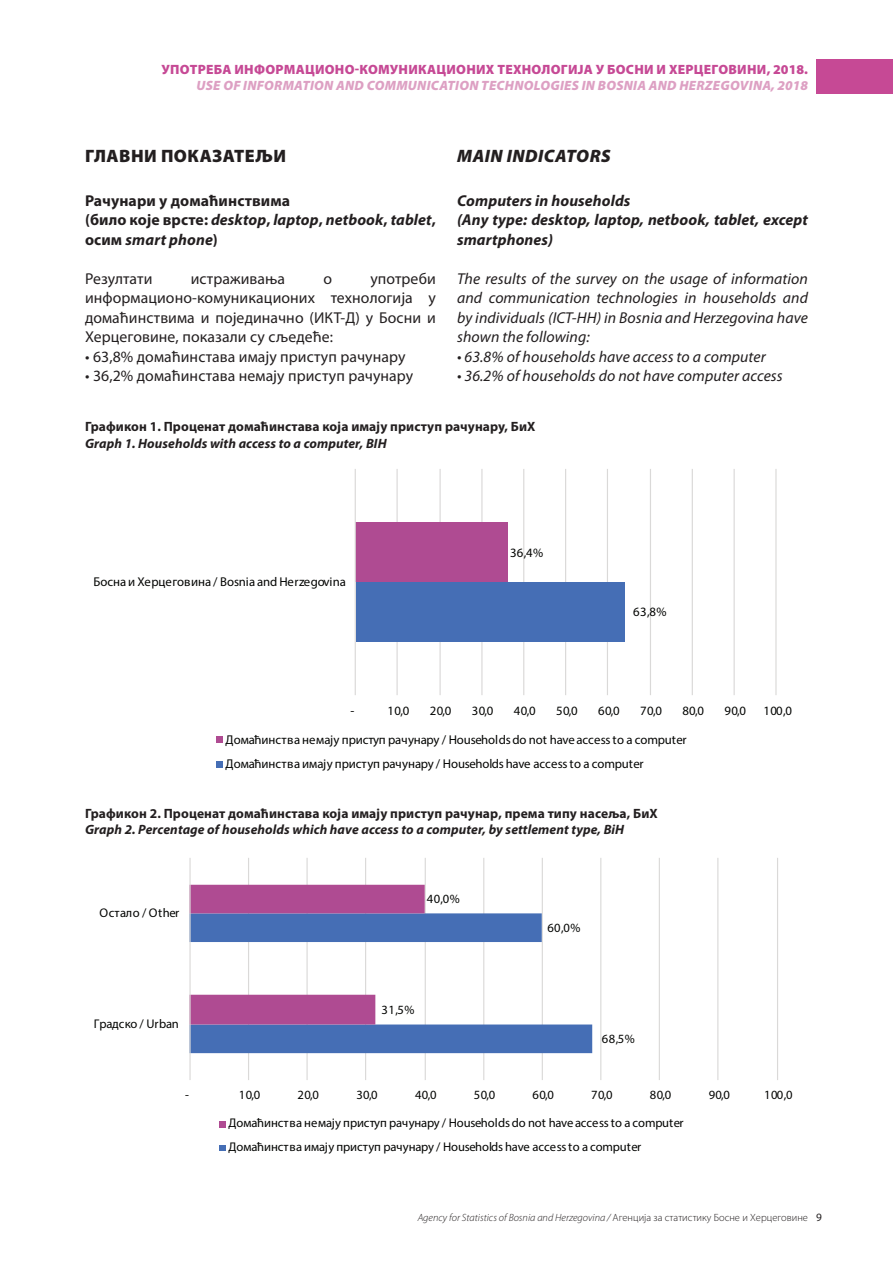
<style>
.page{position:relative;width:893px;height:1263px;background:#fff}
.page>*{position:absolute;margin:0;border:0;box-sizing:border-box;transform-origin:0 0}
.t1{font:900 18px "Myriad Pro";letter-spacing:.025em;color:#231f20}
.t2{font:italic 900 18px "Myriad Pro";letter-spacing:.025em;color:#231f20}
.t3{font:italic 15.75px/19.5px "Myriad Pro";letter-spacing:.005em;color:#231f20;text-align:justify}
.t4{font:15.75px/19.5px "Myriad Pro";letter-spacing:.005em;color:#231f20;text-align:justify}
.t5{font:700 15.75px/19.5px "Myriad Pro";letter-spacing:.005em;color:#231f20}
.t6{font:italic 700 15.75px/19.5px "Myriad Pro";letter-spacing:.005em;color:#231f20}
.t7{font:700 13.5px "Myriad Pro";letter-spacing:.005em;color:#231f20}
.t8{font:italic 700 13.5px "Myriad Pro";letter-spacing:.005em;color:#231f20}
.t9{font:italic 900 13.5px "Myriad Pro";letter-spacing:.02em;color:#dda0c3}
.t10{font:900 13.5px "Myriad Pro";letter-spacing:.02em;color:#c64995}
.t11{font:12.75px/24px "Myriad Pro";letter-spacing:-.005em;color:#040503}
.t12{font:12.6px/23.7px "Myriad Pro";letter-spacing:-.005em;color:#040503}
.t13{font:12.6px "Myriad Pro";letter-spacing:.035em;color:#040503}
.t14{font:11.25px "Myriad Pro";color:#231f20}
.t15{font:italic 300 10.5px "Myriad Pro";color:#231f20}
.s1{font-style:italic}
.s2{font-style:normal}
</style>
<div class="page">
<div style="left:816px;top:60px;width:77px;height:34px;background:#c64995"></div>
<hr style="left:248px;top:858px;width:1px;height:222px;background:#dad9d8">
<hr style="left:306px;top:858px;width:2px;height:222px;background:#dad9d8">
<hr style="left:365px;top:858px;width:1px;height:222px;background:#dad9d8">
<hr style="left:425px;top:858px;width:1px;height:222px;background:#dad9d8">
<hr style="left:483px;top:858px;width:1px;height:222px;background:#dad9d8">
<hr style="left:542px;top:858px;width:1px;height:222px;background:#dad9d8">
<hr style="left:600px;top:858px;width:1px;height:222px;background:#dad9d8">
<hr style="left:659px;top:858px;width:1px;height:222px;background:#dad9d8">
<hr style="left:717px;top:858px;width:1px;height:222px;background:#dad9d8">
<hr style="left:777px;top:858px;width:1px;height:222px;background:#dad9d8">
<svg style="left:191px;top:913px;width:401px;height:140px"></svg>
<svg style="left:191px;top:885px;width:234px;height:139px"></svg>
<hr style="left:189px;top:858px;width:2px;height:222px;background:#dad9d8">
<div style="left:219px;top:1121px;width:7px;height:6px;background:#af4b92"></div>
<svg style="left:219px;top:1145px;width:7px;height:5px"></svg>
<hr style="left:396px;top:469px;width:2px;height:226px;background:#dad9d8">
<hr style="left:439px;top:469px;width:2px;height:226px;background:#dad9d8">
<hr style="left:481px;top:469px;width:1px;height:226px;background:#dad9d8">
<hr style="left:523px;top:469px;width:1px;height:226px;background:#dad9d8">
<hr style="left:565px;top:469px;width:1px;height:226px;background:#dad9d8">
<hr style="left:607px;top:469px;width:1px;height:226px;background:#dad9d8">
<hr style="left:650px;top:469px;width:1px;height:226px;background:#dad9d8">
<hr style="left:692px;top:469px;width:1px;height:226px;background:#dad9d8">
<hr style="left:734px;top:469px;width:1px;height:226px;background:#dad9d8">
<hr style="left:775px;top:469px;width:2px;height:226px;background:#dad9d8">
<div style="left:356px;top:582px;width:268px;height:59px;background:#456eb5"></div>
<div style="left:356px;top:523px;width:152px;height:59px;background:#af4b92"></div>
<hr style="left:355px;top:469px;width:1px;height:226px;background:#dad9d8">
<div style="left:216px;top:736px;width:7px;height:7px;background:#af4b92"></div>
<div style="left:216px;top:761px;width:7px;height:7px;background:#456eb5"></div>
<p class="t10" style="left:162px;top:61px;width:648px">УПОТРЕБА ИНФОРМАЦИОНО-КОМУНИКАЦИОНИХ ТЕХНОЛОГИЈА У БОСНИ И ХЕРЦЕГОВИНИ, 2018.</p>
<p class="t9" style="left:197px;top:78px;width:613px">USE OF INFORMATION AND COMMUNICATION TECHNOLOGIES IN BOSNIA AND HERZEGOVINA, 2018</p>
<p class="t1" style="left:85px;top:146px;width:202px">ГЛАВНИ ПОКАЗАТЕЉИ</p>
<p class="t5" style="left:85px;top:190px;width:352px">Рачунари у домаћинствима<br>(било које врсте: <span class="s1">desktop</span>, <span class="s1">laptop</span>, <span class="s1">netbook</span>, <span class="s1">tablet</span>, осим <span class="s1">smart phone</span>)</p>
<p class="t4" style="left:85px;top:269px;width:69px">Резултати</p>
<p class="t4" style="left:191px;top:269px;width:96px">истраживања</p>
<p class="t4" style="left:323px;top:269px;width:10px">о</p>
<p class="t2" style="left:457px;top:146px;width:155px">MAIN INDICATORS</p>
<p class="t6" style="left:457px;top:190px;width:352px">Computers in households<br>(Any type: desktop, laptop, netbook, tablet, except smartphones)</p>
<p class="t3" style="left:457px;top:269px;width:352px">The results of the survey on the usage of information and communication technologies in households and by individuals (ICT-HH) in Bosnia and Herzegovina have shown the following:</p>
<p class="t3" style="left:457px;top:347px;width:310px">• 63.8% of households have access to a computer</p>
<p class="t3" style="left:457px;top:366px;width:327px">• 36.2% of households do not have computer access</p>
<p class="t7" style="left:85px;top:418px;width:452px">Графикон 1. Проценат домаћинстава која имају приступ рачунару, БиХ</p>
<p class="t8" style="left:85px;top:434px;width:303px">Graph 1. Households with access to a computer, BIH</p>
<p class="t4" style="left:85px;top:269px;width:352px;text-indent:285px">употреби информационо-комуникационих технологија у домаћинствима и појединачно (ИКТ-Д) у Босни и Херцеговине, показали су сљедеће:</p>
<p class="t4" style="left:85px;top:347px;width:322px">• 63,8% домаћинстава имају приступ рачунару</p>
<p class="t4" style="left:85px;top:366px;width:330px">• 36,2% домаћинстава немају приступ рачунару</p>
<p class="t11" style="left:93px;top:569px;width:254px">Босна и Херцеговина / Bosnia and Herzegovina</p>
<p class="t11" style="left:510px;top:540px;width:35px">36,4%</p>
<p class="t11" style="left:633px;top:599px;width:35px">63,8%</p>
<p class="t11" style="left:351px;top:698px;width:5px">-</p>
<p class="t11" style="left:388px;top:698px;width:23px">10,0</p>
<p class="t11" style="left:430px;top:698px;width:23px">20,0</p>
<p class="t11" style="left:472px;top:698px;width:23px">30,0</p>
<p class="t11" style="left:514px;top:698px;width:23px">40,0</p>
<p class="t11" style="left:556px;top:698px;width:23px">50,0</p>
<p class="t11" style="left:598px;top:698px;width:23px">60,0</p>
<p class="t11" style="left:640px;top:698px;width:23px">70,0</p>
<p class="t11" style="left:682px;top:698px;width:23px">80,0</p>
<p class="t11" style="left:724px;top:698px;width:23px">90,0</p>
<p class="t11" style="left:763px;top:698px;width:30px">100,0</p>
<p class="t11" style="left:226px;top:727px;width:462px">Домаћинства немају приступ рачунару / Households do not have access to a computer<br>Домаћинства имају приступ рачунару / Households have access to a computer</p>
<p class="t7" style="left:85px;top:805px;width:574px">Графикон 2. Проценат домаћинстава која имају приступ рачунар, према типу насеља, БиХ</p>
<p class="t8" style="left:85px;top:821px;width:541px">Graph 2. Percentage of households which have access to a computer, by settlement type, BiH</p>
<p class="t13" style="left:100px;top:905px;width:81px">Остало / Other</p>
<p class="t12" style="left:427px;top:887px;width:34px">40,0%</p>
<p class="t12" style="left:547px;top:916px;width:34px">60,0%</p>
<p class="t12" style="left:94px;top:1011px;width:87px">Градско / Urban</p>
<p class="t12" style="left:382px;top:997px;width:34px">31,5%</p>
<p class="t12" style="left:602px;top:1026px;width:34px">68,5%</p>
<p class="t12" style="left:185px;top:1082px;width:5px">-</p>
<p class="t12" style="left:239px;top:1082px;width:23px">10,0</p>
<p class="t12" style="left:298px;top:1082px;width:23px">20,0</p>
<p class="t12" style="left:356px;top:1082px;width:23px">30,0</p>
<p class="t12" style="left:415px;top:1082px;width:23px">40,0</p>
<p class="t12" style="left:474px;top:1082px;width:23px">50,0</p>
<p class="t12" style="left:532px;top:1082px;width:23px">60,0</p>
<p class="t12" style="left:591px;top:1082px;width:23px">70,0</p>
<p class="t12" style="left:650px;top:1082px;width:23px">80,0</p>
<p class="t12" style="left:709px;top:1082px;width:23px">90,0</p>
<p class="t12" style="left:764px;top:1082px;width:30px">100,0</p>
<p class="t12" style="left:229px;top:1111px;width:457px">Домаћинства немају приступ рачунару / Households do not have access to a computer<br>Домаћинства имају приступ рачунару / Households have access to a computer</p>
<p class="t15" style="left:418px;top:1211px;width:392px">Agency for Statistics of Bosnia and Herzegovina / <span class="s2">Aгeнциja зa стaтистику Бoснe и Хeрцeгoвинe</span></p>
<p class="t14" style="left:816px;top:1210px;width:7px">9</p>
</div>
